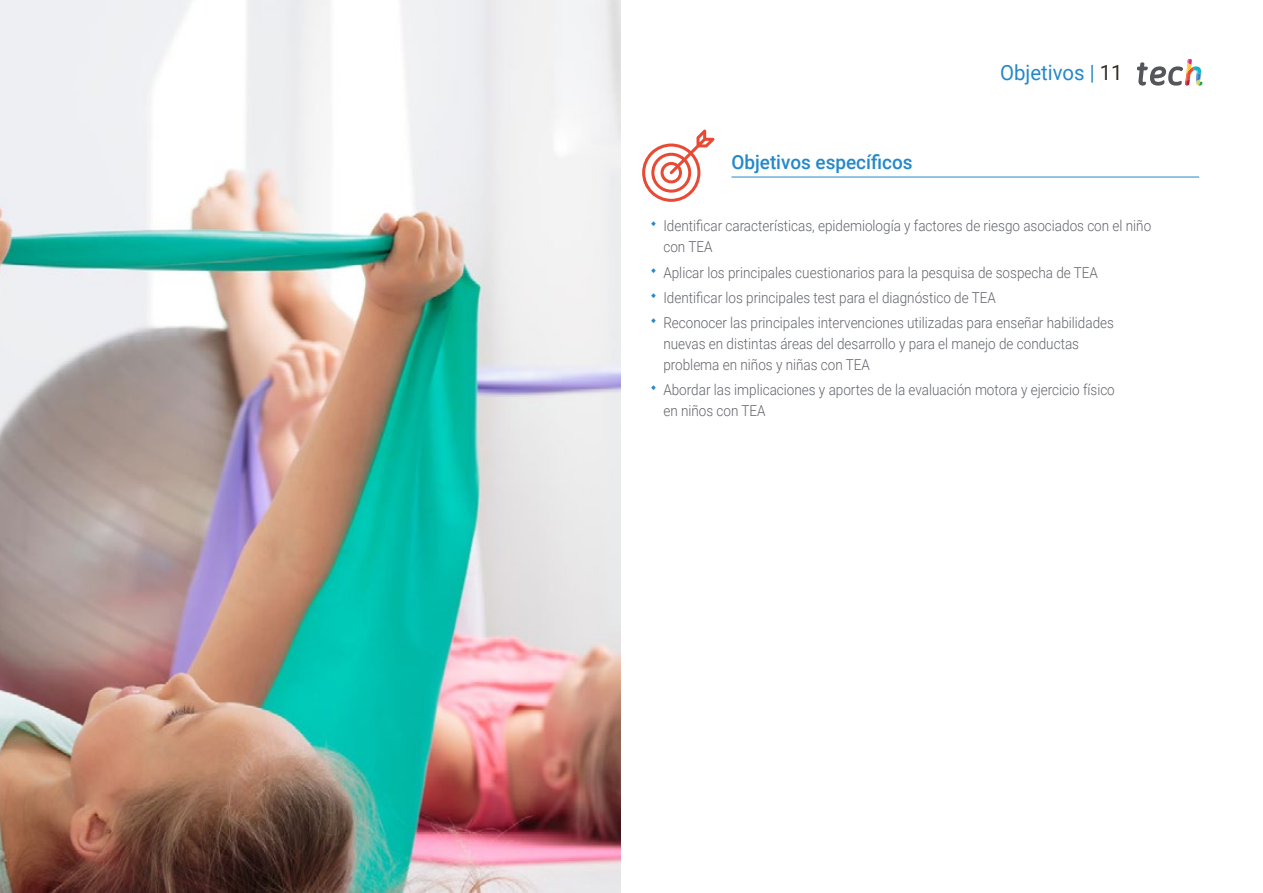
<style>
.page{position:relative;width:1263px;height:893px;background:#fff}
.page>*{position:absolute;margin:0;border:0;box-sizing:border-box;transform-origin:0 0}
.t1{font:21px "Roboto";color:#2488c9}
.t2{font:500 19.5px "Roboto";color:#2488c9}
.t3{font:300 15px/21px "Roboto";color:#61646a;scale:.9 1}
.s1{color:#312e20}
</style>
<div class="page">
<img style="left:0;top:0;width:621px;height:893px">
<svg style="left:642px;top:129px;width:72px;height:73px"></svg>
<hr style="left:731px;top:177px;width:468px;height:1px;background:#2488c9">
<svg style="left:1137px;top:59px;width:65px;height:27px"></svg>
<h2 class="t2" style="left:731px;top:148px;width:183px">Objetivos específicos</h2>
<h1 class="t1" style="left:1000px;top:57px;width:124px">Objetivos | <span class="s1">11</span></h1>
<p class="t3" style="left:663px;top:215px;width:544px">Identificar características, epidemiología y factores de riesgo asociados con el niño con TEA</p>
<p class="t3" style="left:663px;top:259px;width:502px;line-height:25.2px">Aplicar los principales cuestionarios para la pesquisa de sospecha de TEA<br>Identificar los principales test para el diagnóstico de TEA<br>Reconocer las principales intervenciones utilizadas para enseñar habilidades</p>
<p class="t3" style="left:663px;top:333px;width:463px">nuevas en distintas áreas del desarrollo y para el manejo de conductas problema en niños y niñas con TEA</p>
<p class="t3" style="left:663px;top:379px;width:503px">Abordar las implicaciones y aportes de la evaluación motora y ejercicio físico en niños con TEA</p>
</div>
